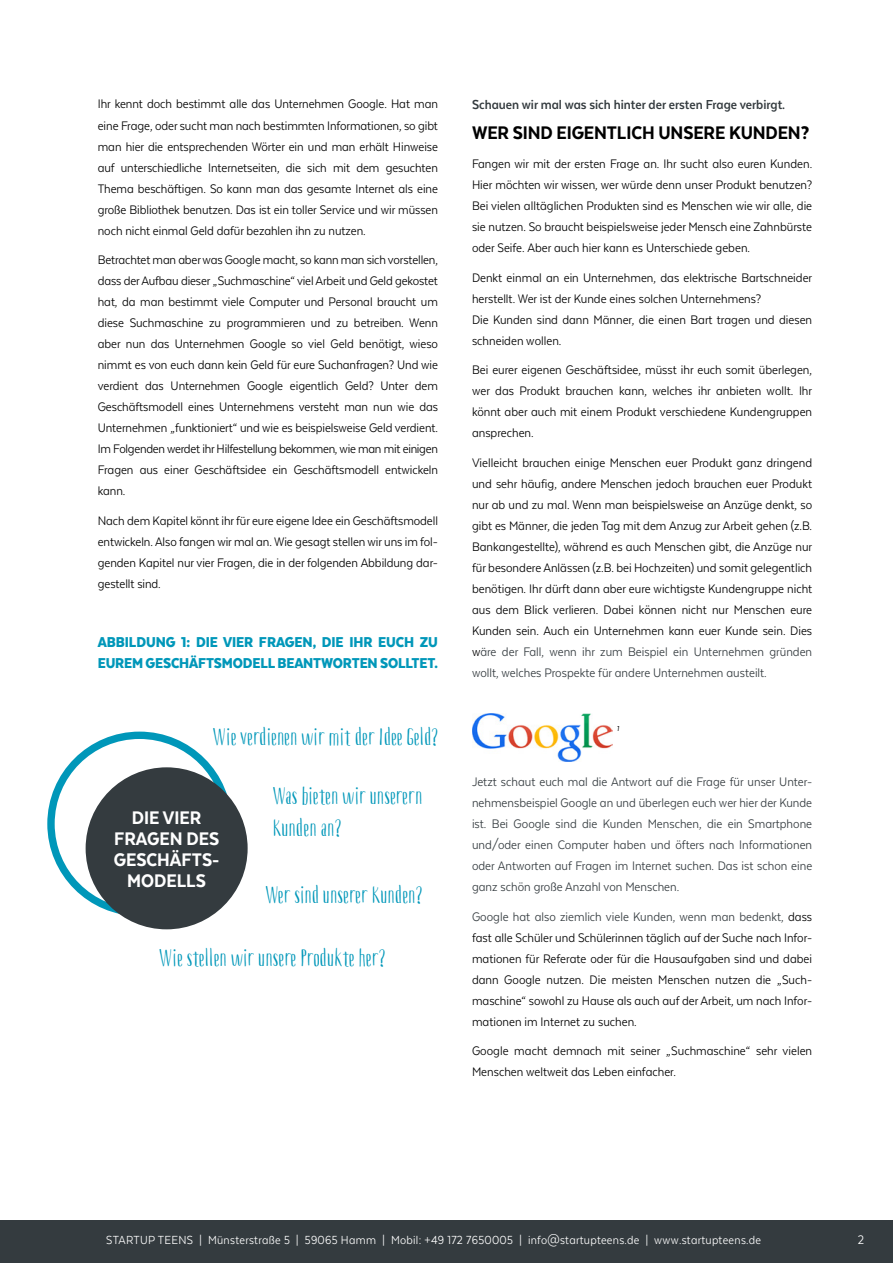
<style>
.page{position:relative;width:893px;height:1263px;background:#fff}
.page>*{position:absolute;margin:0;border:0;box-sizing:border-box;transform-origin:0 0}
.Extra_Boho{font:24px "Boho Sans";letter-spacing:.03em;color:#0097b9}
.head{font:800 21px/21px "Texta Narrow Alt";color:#fff;text-align:center}
.head-2{font:800 21px "Texta Narrow Alt";letter-spacing:-.005em;color:#000}
.Zwischenhead{font:900 16.5px/21px "Texta Narrow Alt";letter-spacing:-.01em;color:#0097b9}
.Extra_2{font:700 15px "Texta Narrow Alt";color:#343b3f}
.Fleisstext{font:14.25px/21px "Texta Narrow Alt";color:#000;text-align:justify}
.Fleisstext-2{font:14.25px/21px "Texta Narrow Alt";color:#343b3f;text-align:justify}
.Fleisstext-3{font:14.25px "Texta Narrow Alt";color:#fff}
.head-3{font:13.5px "Texta Narrow Alt";letter-spacing:.02em;color:#fff}
.Fleisstext-4{font:italic 8.25px "Texta Narrow Alt";color:#000}
.s1{color:#343b3f}
</style>
<div class="page">
<div style="left:0;top:1220px;width:893px;height:43px;background:#343b3f"></div>
<div style="left:47px;top:732px;width:185px;height:184px;border:7px solid #0097b9;border-radius:50%"></div>
<div style="left:86px;top:767px;width:162px;height:162px;background:#343b3f;border-radius:50%"></div>
<img style="left:472px;top:714px;width:141px;height:48px">
<p class="Fleisstext" style="left:98px;top:94px;width:342px">Ihr kennt doch bestimmt alle das Unternehmen Google. Hat man eine Frage, oder sucht man nach bestimmten Informationen, so gibt man hier die entsprechenden Wörter ein und man erhält Hinweise auf unterschiedliche Internetseiten, die sich mit dem gesuchten Thema beschäftigen. So kann man das gesamte Internet als eine große Bibliothek benutzen. Das ist ein toller Service und wir müssen noch nicht einmal Geld dafür bezahlen ihn zu nutzen.</p>
<p class="Fleisstext" style="left:98px;top:249px;width:342px">Betrachtet man aber was Google macht, so kann man sich vorstellen, dass der Aufbau dieser „Suchmaschine“ viel Arbeit und Geld gekostet hat, da man bestimmt viele Computer und Personal braucht um diese Suchmaschine zu programmieren und zu betreiben. Wenn aber nun das Unternehmen Google so viel Geld benötigt, wieso nimmt es von euch dann kein Geld für eure Suchanfragen? Und wie verdient das Unternehmen Google eigentlich Geld? Unter dem Geschäftsmodell eines Unternehmens versteht man nun wie das Unternehmen „funktioniert“ und wie es beispielsweise Geld verdient.<br>Im Folgenden werdet ihr Hilfestellung bekommen, wie man mit einigen Fragen aus einer Geschäftsidee ein Geschäftsmodell entwickeln kann.</p>
<p class="Fleisstext" style="left:98px;top:510px;width:342px">Nach dem Kapitel könnt ihr für eure eigene Idee ein Geschäftsmodell entwickeln. Also fangen wir mal an. Wie gesagt stellen wir uns im fol&shy;genden Kapitel nur vier Fragen, die in der folgenden Abbildung dar&shy;gestellt sind.</p>
<p class="Zwischenhead" style="left:98px;top:631px;width:342px">ABBILDUNG 1: DIE VIER FRAGEN, DIE IHR EUCH ZU<br>EUREM GESCHÄFTSMODELL BEANTWORTEN SOLLTET.</p>
<p class="Extra_Boho" style="left:213px;top:723px;width:226px">Wie verdienen wir mit der Idee Geld?</p>
<p class="head" style="left:114px;top:807px;width:107px">DIE VIER<br>FRAGEN DES<br>GESCHÄFTS-<br>MODELLS</p>
<p class="Extra_Boho" style="left:273px;top:781px;width:150px">Was bieten wir unserern</p>
<p class="Extra_Boho" style="left:273px;top:814px;width:69px">Kunden an?</p>
<p class="Extra_Boho" style="left:266px;top:880px;width:158px">Wer sind unserer Kunden?</p>
<p class="Extra_Boho" style="left:159px;top:943px;width:227px">Wie stellen wir unsere Produkte her?</p>
<p class="Extra_2" style="left:472px;top:97px;width:315px">Schauen wir mal was sich hinter der ersten Frage verbirgt.</p>
<p class="head-2" style="left:472px;top:121px;width:339px">WER SIND EIGENTLICH UNSERE KUNDEN?</p>
<p class="Fleisstext" style="left:472px;top:153px;width:342px">Fangen wir mit der ersten Frage an. Ihr sucht also euren Kunden.<br>Hier möchten wir wissen, wer würde denn unser Produkt benutzen?<br>Bei vielen alltäglichen Produkten sind es Menschen wie wir alle, die sie nutzen. So braucht beispielsweise jeder Mensch eine Zahnbürste oder Seife. Aber auch hier kann es Unterschiede geben.</p>
<p class="Fleisstext" style="left:472px;top:267px;width:342px;text-align:left">Denkt einmal an ein Unternehmen, das elektrische Bartschneider herstellt. Wer ist der Kunde eines solchen Unternehmens?<br>Die Kunden sind dann Männer, die einen Bart tragen und diesen schneiden wollen.</p>
<p class="Fleisstext" style="left:472px;top:359px;width:342px">Bei eurer eigenen Geschäftsidee, müsst ihr euch somit überlegen, wer das Produkt brauchen kann, welches ihr anbieten wollt. Ihr könnt aber auch mit einem Produkt verschiedene Kundengruppen ansprechen.</p>
<p class="Fleisstext" style="left:472px;top:452px;width:342px">Vielleicht brauchen einige Menschen euer Produkt ganz dringend und sehr häufig, andere Menschen jedoch brauchen euer Produkt nur ab und zu mal. Wenn man beispielsweise an Anzüge denkt, so gibt es Männer, die jeden Tag mit dem Anzug zur Arbeit gehen (z.B.<br>Bankangestellte), während es auch Menschen gibt, die Anzüge nur für besondere Anlässen (z.B. bei Hochzeiten) und somit gelegentlich benötigen. Ihr dürft dann aber eure wichtigste Kundengruppe nicht aus dem Blick verlieren. Dabei können nicht nur Menschen eure Kunden sein. Auch ein Unternehmen kann euer Kunde sein. Dies w<span class="s1">äre der Fall, wenn ihr zum Beispiel ein Unternehmen gründen wollt, welches Prospekte für andere Unternehmen austeilt.</span></p>
<p class="Fleisstext-4" style="left:617px;top:724px;width:4px">1</p>
<p class="Fleisstext-2" style="left:472px;top:771px;width:342px">Jetzt schaut euch mal die Antwort auf die Frage für unser Unter&shy;nehmensbeispiel Google an und überlegen euch wer hier der Kunde ist. Bei Google sind die Kunden Menschen, die ein Smartphone und/oder einen Computer haben und öfters nach Informationen oder Antworten auf Fragen im Internet suchen. Das ist schon eine ganz schön große Anzahl von Menschen.</p>
<p class="Fleisstext" style="left:472px;top:906px;width:342px"><span class="s1">Google hat also ziemlich viele Kunden, wenn man bedenkt,</span> dass fast alle Schüler und Schülerinnen täglich auf der Suche nach Infor&shy;mationen für Referate oder für die Hausaufgaben sind und dabei dann Google nutzen. Die meisten Menschen nutzen die „Such&shy;maschine“ sowohl zu Hause als auch auf der Arbeit, um nach Infor&shy;mationen im Internet zu suchen.</p>
<p class="Fleisstext" style="left:472px;top:1040px;width:342px">Google macht demnach mit seiner „Suchmaschine“ sehr vielen<br>Menschen weltweit das Leben einfacher.</p>
<p class="head-3" style="left:106px;top:1233px;width:656px">STARTUP TEENS | Münsterstraße 5 | 59065 Hamm | Mobil: +49 172 7650005 | info@startupteens.de | www.startupteens.de</p>
<p class="Fleisstext-3" style="left:858px;top:1233px;width:8px">2</p>
</div>
